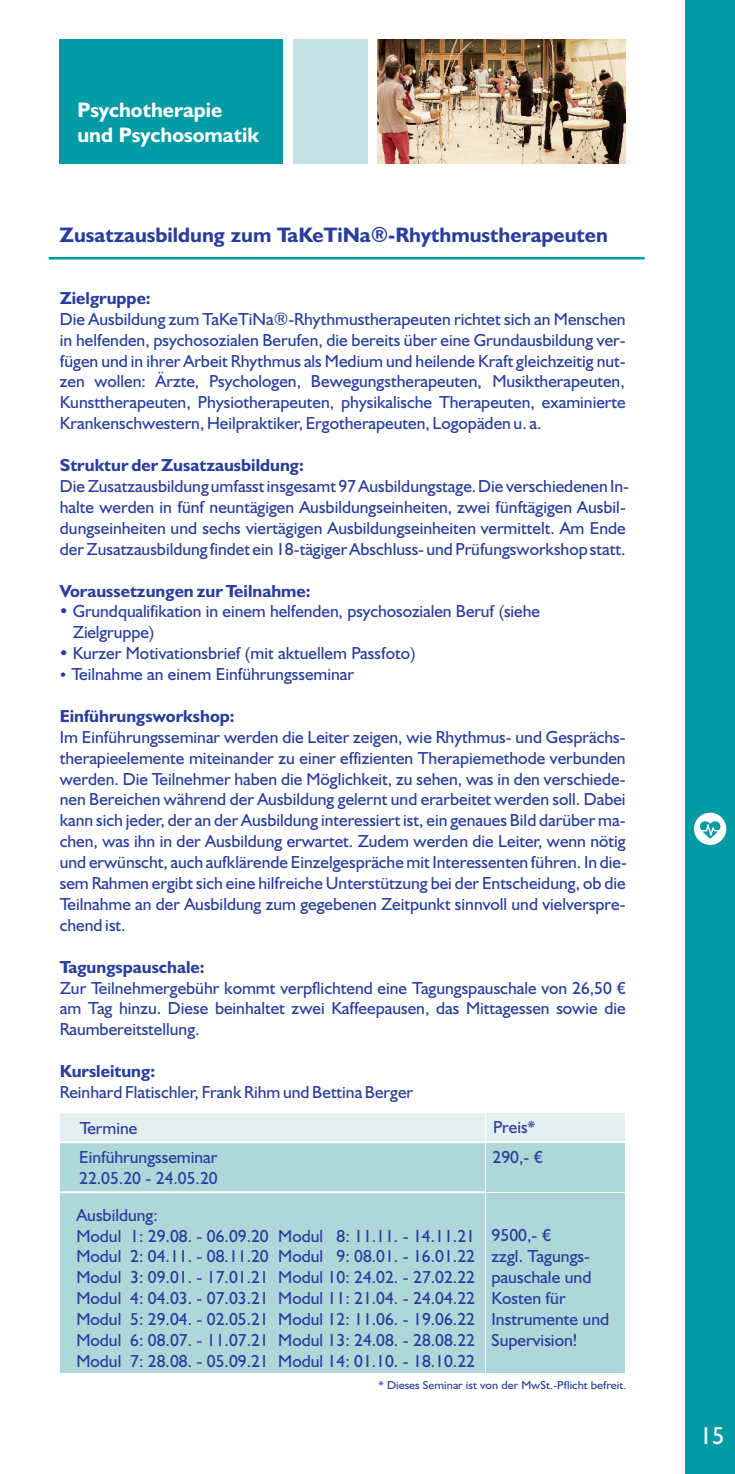
<style>
.page{position:relative;width:735px;height:1474px;background:#fff}
.page>*{position:absolute;margin:0;border:0;box-sizing:border-box;transform-origin:0 0}
.t1{font:24.5px "Humanist 521 BT";color:#fff}
.t2{font:700 21px "Humanist 521 BT";color:#283d9d}
.t3{font:700 21px/25.2px "Humanist 521 BT";color:#fff}
.t4{font:17.5px/20.8px "Humanist 521 BT";color:#283d9d}
.t5{font:700 17.5px "Humanist 521 BT";color:#283d9d}
.t6{font:11.55px "Humanist 521 BT";color:#283d9d;scale:1.06 1}
</style>
<div class="page">
<div style="left:60px;top:40px;width:223px;height:124px;background:#009ba4"></div>
<div style="left:685px;top:0;width:49px;height:1473px;background:#009ba4"></div>
<div style="left:293px;top:40px;width:74px;height:124px;background:#c3e0e3"></div>
<svg style="left:693px;top:812px;width:32px;height:33px"></svg>
<svg style="left:699px;top:821px;width:20px;height:17px"></svg>
<svg style="left:49px;top:256px;width:595px;height:4px;background:#59bdc3"></svg>
<img style="left:377px;top:40px;width:248px;height:124px">
<div style="left:60px;top:1193px;width:425px;height:179px;background:#aed7da"></div>
<div style="left:486px;top:1113px;width:138px;height:28px;background:#e3eff1"></div>
<div style="left:486px;top:1193px;width:138px;height:179px;background:#aed7da"></div>
<svg style="left:60px;top:1113px;width:425px;height:78px;background:#c3e0e3"></svg>
<div style="left:486px;top:1143px;width:138px;height:48px;background:#aed7da"></div>
<p class="t3" style="left:77px;top:98px;width:183px">Psychotherapie und Psychosomatik</p>
<p class="t2" style="left:60px;top:226px;width:549px">Zusatzausbildung zum TaKeTiNa®-Rhythmustherapeuten</p>
<p class="t5" style="left:60px;top:290px;width:92px">Zielgruppe:</p>
<p class="t4" style="left:60px;top:310px;width:567px;text-align:justify">Die Ausbildung zum TaKeTiNa®-Rhythmustherapeuten richtet sich an Menschen in helfenden, psychosozialen Berufen, die bereits über eine Grundausbildung ver&shy;fügen und in ihrer Arbeit Rhythmus als Medium und heilende Kraft gleichzeitig nut&shy;zen wollen: Ärzte, Psychologen, Bewegungstherapeuten, Musiktherapeuten, Kunsttherapeuten, Physiotherapeuten, physikalische Therapeuten, examinierte Krankenschwestern, Heilpraktiker, Ergotherapeuten, Logopäden u. a.</p>
<p class="t5" style="left:60px;top:458px;width:245px">Struktur der Zusatzausbildung:</p>
<p class="t4" style="left:60px;top:477px;width:570px">Die Zusatzausbildung umfasst insgesamt 97 Ausbildungstage. Die verschiedenen In&shy;halte werden in fünf neuntägigen Ausbildungseinheiten, zwei fünftägigen Ausbil&shy;dungseinheiten und sechs viertägigen Ausbildungseinheiten vermittelt. Am Ende der Zusatzausbildung findet ein 18-tägiger Abschluss- und Prüfungsworkshop statt.</p>
<p class="t5" style="left:60px;top:583px;width:252px">Voraussetzungen zur Teilnahme:</p>
<p class="t4" style="left:72px;top:602px;width:469px">Grundqualifikation in einem helfenden, psychosozialen Beruf (siehe Zielgruppe)<br>Kurzer Motivationsbrief (mit aktuellem Passfoto)<br>Teilnahme an einem Einführungsseminar</p>
<p class="t5" style="left:60px;top:708px;width:176px">Einführungsworkshop:</p>
<p class="t4" style="left:60px;top:727px;width:568px;text-align:justify">Im Einführungsseminar werden die Leiter zeigen, wie Rhythmus- und Gesprächs&shy;therapieelemente miteinander zu einer effizienten Therapiemethode verbunden werden. Die Teilnehmer haben die Möglichkeit, zu sehen, was in den verschiede&shy;nen Bereichen während der Ausbildung gelernt und erarbeitet werden soll. Dabei kann sich jeder, der an der Ausbildung interessiert ist, ein genaues Bild darüber ma&shy;chen, was ihn in der Ausbildung erwartet. Zudem werden die Leiter, wenn nötig und erwünscht, auch aufklärende Einzelgespräche mit Interessenten führen. In die&shy;sem Rahmen ergibt sich eine hilfreiche Unterstützung bei der Entscheidung, ob die Teilnahme an der Ausbildung zum gegebenen Zeitpunkt sinnvoll und vielverspre&shy;chend ist.</p>
<p class="t5" style="left:60px;top:959px;width:146px">Tagungspauschale:</p>
<p class="t4" style="left:60px;top:978px;width:567px">Zur Teilnehmergebühr kommt verpflichtend eine Tagungspauschale von 26,50 am Tag hinzu. Diese beinhaltet zwei Kaffeepausen, das Mittagessen sowie die<br>Raumbereitstellung.</p>
<p class="t5" style="left:60px;top:1063px;width:97px">Kursleitung:</p>
<p class="t4" style="left:80px;top:1075px;width:335px;line-height:35.7px;text-indent:-20px">Reinhard Flatischler, Frank Rihm und Bettina Berger<br>Termine</p>
<p class="t4" style="left:493px;top:1117px;width:44px">Preis*</p>
<p class="t4" style="left:79px;top:1147px;width:140px">Einführungsseminar<br>22.05.20 - 24.05.20</p>
<p class="t4" style="left:492px;top:1148px;width:38px">290,-</p>
<p class="t4" style="left:76px;top:1205px;width:400px">Ausbildung:<br>Modul 1: 29.08. - 06.09.20 Modul 8: 11.11. - 14.11.21<br>Modul 2: 04.11. - 08.11.20 Modul 9: 08.01. - 16.01.22<br>Modul 3: 09.01. - 17.01.21 Modul 10: 24.02. - 27.02.22<br>Modul 4: 04.03. - 07.03.21 Modul 11: 21.04. - 24.04.22<br>Modul 5: 29.04. - 02.05.21 Modul 12: 11.06. - 19.06.22<br>Modul 6: 08.07. - 11.07.21 Modul 13: 24.08. - 28.08.22<br>Modul 7: 28.08. - 05.09.21 Modul 14: 01.10. - 18.10.22</p>
<p class="t4" style="left:491px;top:1226px;width:119px">9500,-<br>zzgl. Tagungs&shy;pauschale und<br>Kosten für<br>Instrumente und<br>Supervision!</p>
<p class="t6" style="left:378px;top:1379px;width:235px">* Dieses Seminar ist von der MwSt.-Pflicht befreit.</p>
<h1 class="t1" style="left:699px;top:1425px;width:26px">15</h1>
</div>
